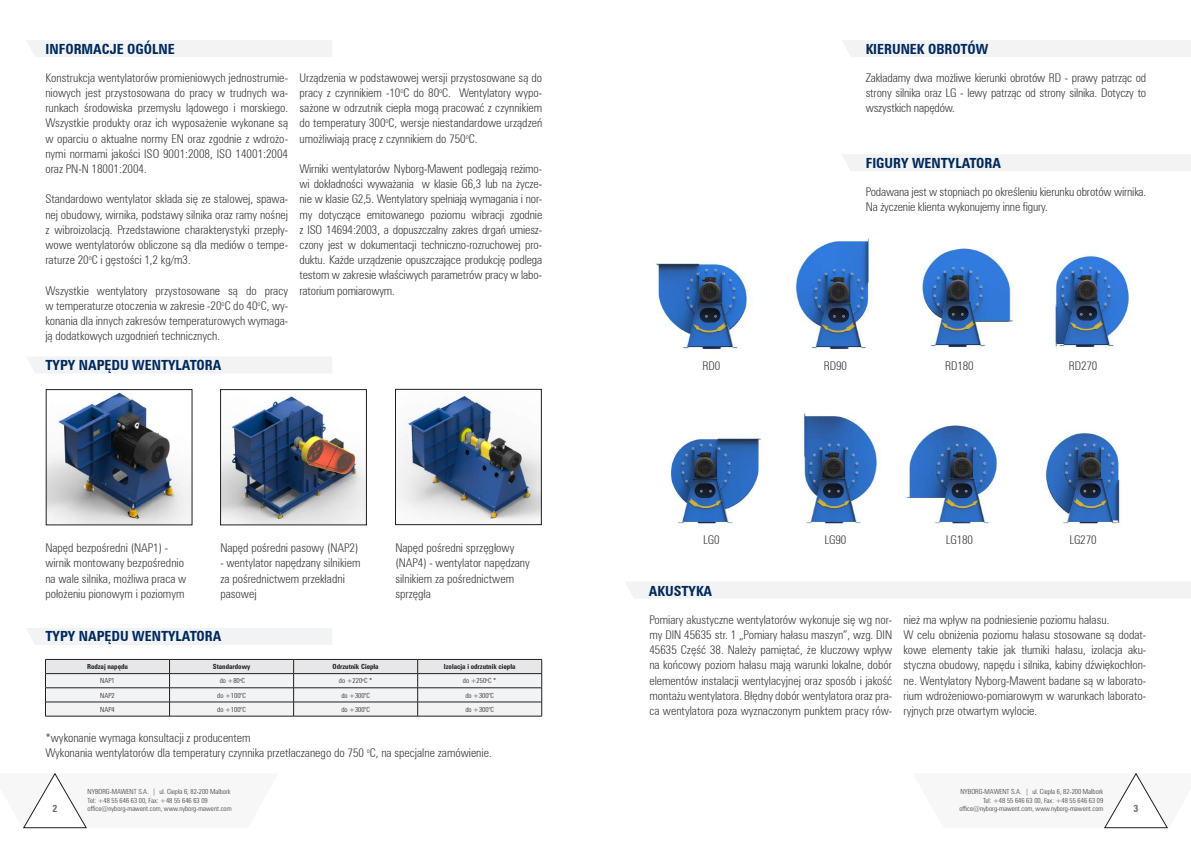
<style>
.page{position:relative;width:1191px;height:842px;background:#fff}
.page>*{position:absolute;margin:0;border:0;box-sizing:border-box;transform-origin:0 0}
.t1{font:700 condensed 14px "Zurich L2";color:#00295c}
.t2{font:300 condensed 12px/15.2px "Zurich L2";color:#3e3e3f;text-align:justify}
.t3{font:700 condensed 10px "Zurich L2";color:#6c6d70}
.t4{font:300 condensed 7px/8.4px "Zurich L2";color:#3e3e3f}
.t5{font:300 condensed 7px "Zurich L2";color:#231f20}
.t6{font:700 condensed 7px "Zurich L2";color:#231f20}
</style>
<div class="page">
<svg style="left:23px;top:773px;width:64px;height:55px"></svg>
<svg style="left:1104px;top:773px;width:64px;height:55px"></svg>
<div style="left:27px;top:40px;width:305px;height:17px;background:#f2f3f4"></div>
<div style="left:27px;top:357px;width:305px;height:16px;background:#f2f3f4"></div>
<div style="left:27px;top:628px;width:305px;height:17px;background:#f2f3f4"></div>
<img style="left:48px;top:391px;width:142px;height:132px">
<img style="left:222px;top:396px;width:143px;height:127px">
<div style="left:220px;top:389px;width:147px;height:136px;border:1px solid #231f20"></div>
<img style="left:397px;top:393px;width:142px;height:130px">
<div style="left:395px;top:389px;width:146px;height:136px;border:1px solid #231f20"></div>
<div style="left:842px;top:40px;width:349px;height:17px;background:#f2f3f4"></div>
<div style="left:842px;top:154px;width:349px;height:17px;background:#f2f3f4"></div>
<div style="left:626px;top:582px;width:565px;height:16px;background:#f2f3f4"></div>
<svg style="left:45px;top:659px;width:497px;height:57px"></svg>
<hr style="left:45px;top:716px;width:124px;height:1px;background:#231f20">
<hr style="left:169px;top:716px;width:125px;height:1px;background:#231f20">
<hr style="left:294px;top:716px;width:124px;height:1px;background:#231f20">
<hr style="left:418px;top:716px;width:124px;height:1px;background:#231f20">
<img style="left:656px;top:238px;width:474px;height:115px">
<img style="left:665px;top:413px;width:457px;height:114px">
<p class="t1" style="left:46px;top:39px;width:131px">Informacje ogólne</p>
<p class="t2" style="left:45px;top:69px;width:244px">Konstrukcja wentylatorów promieniowych jednostrumie&shy;niowych jest przystosowana do pracy w trudnych wa&shy;runkach środowiska przemysłu lądowego i morskiego.<br>Wszystkie produkty oraz ich wyposażenie wykonane są w oparciu o aktualne normy EN oraz zgodnie z wdrożo&shy;nymi normami jakości ISO 9001:2008, ISO 14001:2004 oraz PN-N 18001:2004.</p>
<p class="t2" style="left:45px;top:191px;width:244px">Standardowo wentylator składa się ze stalowej, spawa&shy;nej obudowy, wirnika, podstawy silnika oraz ramy nośnej z wibroizolacją. Przedstawione charakterystyki przepły&shy;wowe wentylatorów obliczone są dla mediów o tempe&shy;raturze 20<sup>o</sup>C i gęstości 1,2 kg/m3.</p>
<p class="t2" style="left:45px;top:282px;width:244px">Wszystkie wentylatory przystosowane są do pracy w temperaturze otoczenia w zakresie -20<sup>o</sup>C do 40<sup>o</sup>C, wy&shy;konania dla innych zakresów temperaturowych wymaga&shy;ją dodatkowych uzgodnień technicznych.</p>
<p class="t1" style="left:46px;top:355px;width:177px">TYPY NAPĘDU WENTYLATORA</p>
<p class="t2" style="left:299px;top:69px;width:244px">Urządzenia w podstawowej wersji przystosowane są do pracy z czynnikiem -10<sup>o</sup>C do 80<sup>o</sup>C. Wentylatory wypo&shy;sażone w odrzutnik ciepła mogą pracować z czynnikiem do temperatury 300<sup>o</sup>C, wersje niestandardowe urządzeń umożliwiają pracę z czynnikiem do 750<sup>o</sup>C.</p>
<p class="t2" style="left:299px;top:161px;width:244px">Wirniki wentylatorów Nyborg-Mawent podlegają reżimo&shy;wi dokładności wyważania w klasie G6,3 lub na życze&shy;nie w klasie G2,5. Wentylatory spełniają wymagania i nor&shy;my dotyczące emitowanego poziomu wibracji zgodnie z ISO 14694:2003, a dopuszczalny zakres drgań umiesz&shy;czony jest w dokumentacji techniczno-rozruchowej pro&shy;duktu. Każde urządzenie opuszczające produkcję podlega testom w zakresie właściwych parametrów pracy w labo&shy;ratorium pomiarowym.</p>
<p class="t2" style="left:45px;top:540px;width:142px;text-align:left">Napęd bezpośredni (NAP1) - wirnik montowany bezpośrednio na wale silnika, możliwa praca w położeniu pionowym i poziomym</p>
<p class="t2" style="left:220px;top:540px;width:139px">Napęd pośredni pasowy (NAP2)</p>
<p class="t2" style="left:220px;top:555px;width:142px;text-align:left">- wentylator napędzany silnikiem za pośrednictwem przekładni pasowej</p>
<p class="t1" style="left:46px;top:627px;width:177px">TYPY NAPĘDU WENTYLATORA</p>
<p class="t2" style="left:395px;top:540px;width:136px;text-align:left">Napęd pośredni sprzęgłowy (NAP4) - wentylator napędzany silnikiem za pośrednictwem sprzęgła</p>
<p class="t6" style="left:87px;top:662px;width:42px">Rodzaj napędu</p>
<p class="t6" style="left:213px;top:662px;width:39px">Standardowy</p>
<p class="t6" style="left:333px;top:662px;width:47px">Odrzutnik Ciepła</p>
<p class="t6" style="left:444px;top:662px;width:73px">Izolacja i odrzutnik ciepła</p>
<p class="t5" style="left:100px;top:676px;width:16px">NAP1</p>
<p class="t5" style="left:220px;top:676px;width:27px">do +80<sup>o</sup>C</p>
<p class="t5" style="left:339px;top:676px;width:35px">do +220<sup>o</sup>C *</p>
<p class="t5" style="left:463px;top:676px;width:35px">do +250<sup>o</sup>C *</p>
<p class="t5" style="left:100px;top:690px;width:16px">NAP2</p>
<p class="t5" style="left:217px;top:690px;width:30px">do +100<sup>o</sup>C</p>
<p class="t5" style="left:341px;top:690px;width:30px">do +300<sup>o</sup>C</p>
<p class="t5" style="left:465px;top:690px;width:30px">do +300<sup>o</sup>C</p>
<p class="t5" style="left:100px;top:705px;width:16px">NAP4</p>
<p class="t5" style="left:217px;top:705px;width:30px">do +100<sup>o</sup>C</p>
<p class="t5" style="left:341px;top:705px;width:30px">do +300<sup>o</sup>C</p>
<p class="t5" style="left:465px;top:705px;width:30px">do +300<sup>o</sup>C</p>
<p class="t2" style="left:45px;top:729px;width:448px">*wykonanie wymaga konsultacji z producentem<br>Wykonania wentylatorów dla temperatury czynnika przetłaczanego do 750 <sup>o</sup>C, na specjalne zamówienie.</p>
<p class="t4" style="left:88px;top:787px;width:144px">NYBORG-MAWENT S.A. | ul. Ciepła 6, 82-200 Malbork<br>Tel: +48 55 646 63 00, Fax: +48 55 646 63 09</p>
<p class="t3" style="left:52px;top:801px;width:6px">2</p>
<p class="t4" style="left:88px;top:804px;width:145px">office@nyborg-mawent.com, www.nyborg-mawent.com</p>
<p class="t1" style="left:865px;top:40px;width:21px">Kierunek</p>
<p class="t1" style="left:928px;top:40px;width:60px">obrotów</p>
<p class="t2" style="left:865px;top:70px;width:282px">Zakładamy dwa możliwe kierunki obrotów RD - prawy patrząc od strony silnika oraz LG - lewy patrząc od strony silnika. Dotyczy to wszystkich napędów.</p>
<p class="t1" style="left:865px;top:154px;width:28px">Figury</p>
<p class="t1" style="left:912px;top:154px;width:10px">wentylatora</p>
<p class="t2" style="left:702px;top:358px;width:19px">RD0</p>
<p class="t2" style="left:703px;top:532px;width:18px">LG0</p>
<p class="t1" style="left:649px;top:581px;width:42px">Aku styka</p>
<p class="t2" style="left:865px;top:184px;width:282px">Podawana jest w stopniach po określeniu kierunku obrotów wirnika.<br>Na życzenie klienta wykonujemy inne figury.</p>
<p class="t2" style="left:824px;top:358px;width:25px">RD90</p>
<p class="t2" style="left:945px;top:358px;width:30px">RD180</p>
<p class="t2" style="left:1068px;top:358px;width:30px">RD270</p>
<p class="t2" style="left:824px;top:532px;width:23px">LG90</p>
<p class="t2" style="left:946px;top:532px;width:29px">LG180</p>
<p class="t2" style="left:1069px;top:532px;width:29px">LG270</p>
<p class="t2" style="left:649px;top:611px;width:244px">Pomiary akustyczne wentylatorów wykonuje się wg nor&shy;my DIN 45635 str. 1 „Pomiary hałasu maszyn”, wzg. DIN 45635 Część 38. Należy pamiętać, że kluczowy wpływ na końcowy poziom hałasu mają warunki lokalne, dobór elementów instalacji wentylacyjnej oraz sposób i jakość montażu wentylatora. Błędny dobór wentylatora oraz pra&shy;ca wentylatora poza wyznaczonym punktem pracy rów-</p>
<p class="t2" style="left:903px;top:611px;width:244px;text-align:left">nież ma wpływ na podniesienie poziomu hałasu.<br>W celu obniżenia poziomu hałasu stosowane są dodat&shy;kowe elementy takie jak tłumiki hałasu, izolacja aku&shy;styczna obudowy, napędu i silnika, kabiny dźwiękochłon&shy;ne. Wentylatory Nyborg-Mawent badane są w laborato&shy;rium wdrożeniowo-pomiarowym w warunkach laborato&shy;ryjnych prze otwartym wylocie.</p>
<p class="t4" style="left:959px;top:787px;width:145px;text-align:right">NYBORG-MAWENT S.A. | ul. Ciepła 6, 82-200 Malbork<br>Tel: +48 55 646 63 00, Fax: +48 55 646 63 09 office@nyborg-mawent.com, www.nyborg-mawent.com</p>
<p class="t3" style="left:1133px;top:801px;width:6px">3</p>
</div>
